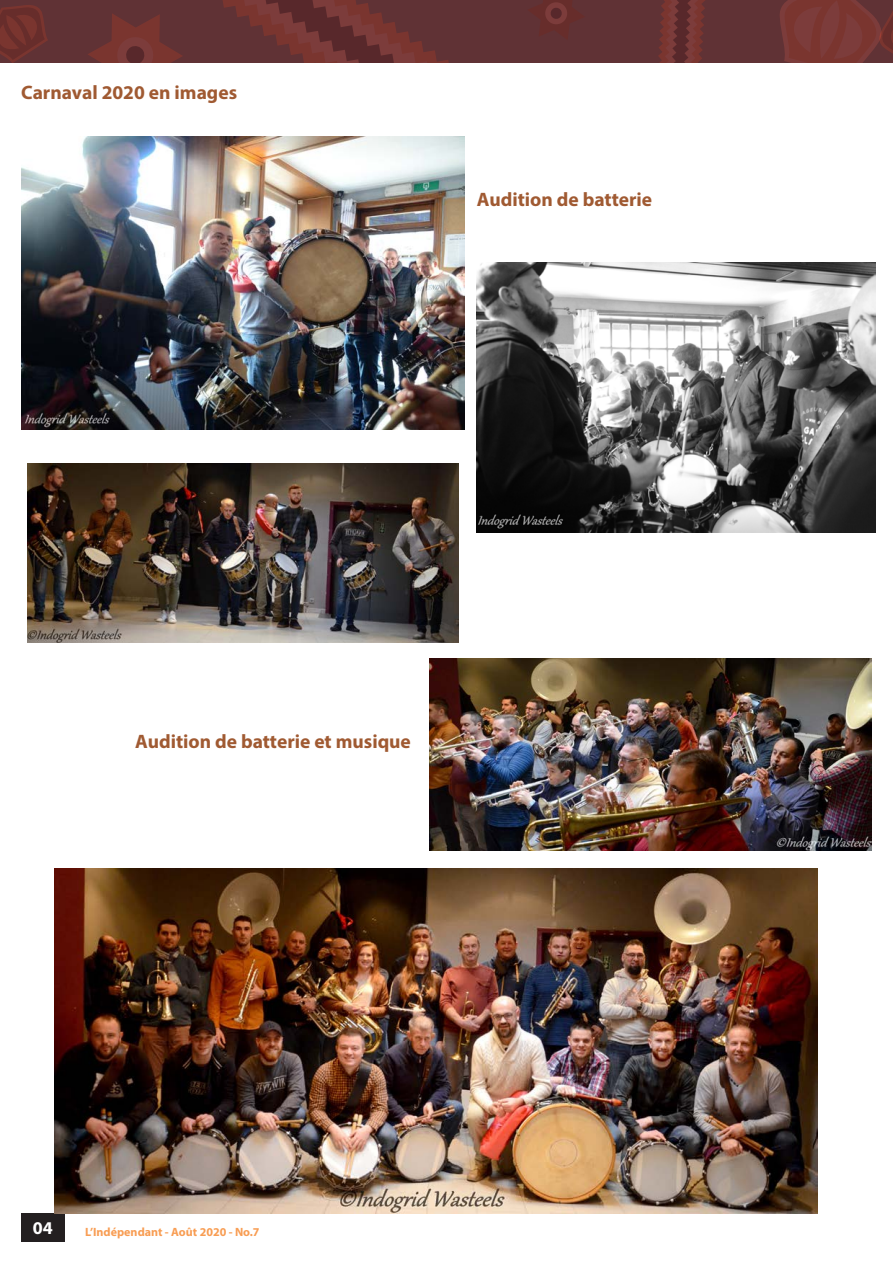
<style>
.page{position:relative;width:893px;height:1263px;background:#fff}
.page>*{position:absolute;margin:0;border:0;box-sizing:border-box;transform-origin:0 0}
.t1{font:700 19.5px "Myriad Pro";color:#a05a32}
.t2{font:700 18px "Myriad Pro";color:#fff}
.t3{font:700 12px "Myriad Pro";color:#f89d53}
</style>
<div class="page">
<div style="left:0;top:0;width:893px;height:63px;background:#603235"></div>
<svg style="left:88px;top:0;width:361px;height:63px"></svg>
<svg style="left:658px;top:0;width:47px;height:63px"></svg>
<svg style="left:545px;top:2px;width:22px;height:23px"></svg>
<svg style="left:0;top:5px;width:48px;height:58px"></svg>
<div style="left:21px;top:1213px;width:44px;height:29px;background:#231f20"></div>
<svg style="left:780px;top:0;width:113px;height:63px"></svg>
<img style="left:21px;top:136px;width:444px;height:294px">
<img style="left:477px;top:263px;width:398px;height:270px">
<img style="left:430px;top:658px;width:442px;height:193px">
<img style="left:54px;top:868px;width:763px;height:345px">
<img style="left:27px;top:463px;width:432px;height:180px">
<p class="t1" style="left:21px;top:80px;width:217px">Carnaval 2020 en images</p>
<p class="t1" style="left:477px;top:187px;width:177px">Audition de batterie</p>
<p class="t1" style="left:135px;top:729px;width:277px">Audition de batterie et musique</p>
<p class="t2" style="left:33px;top:1216px;width:21px">04</p>
<p class="t3" style="left:85px;top:1224px;width:176px">L’Indépendant - Août 2020 - No.7</p>
</div>
